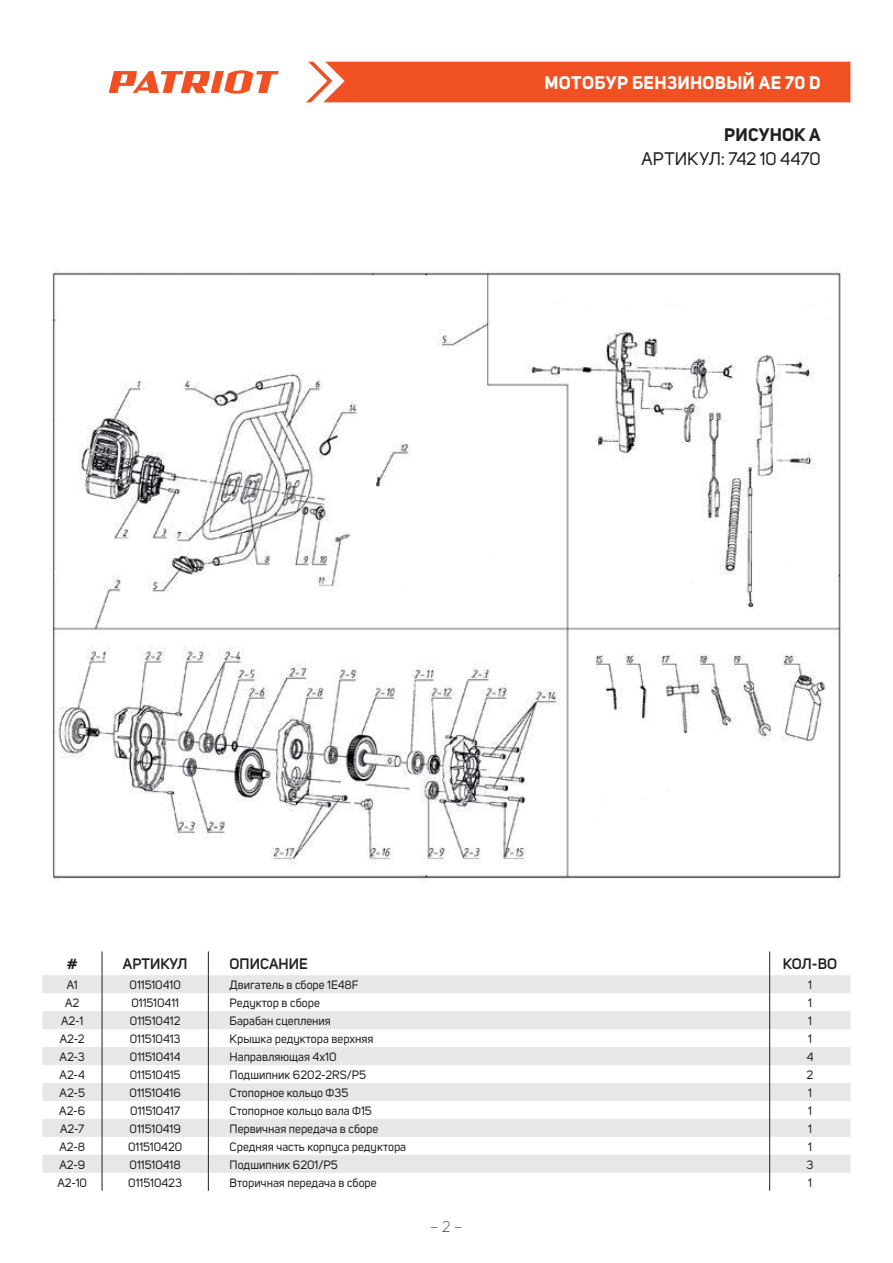
<style>
.page{position:relative;width:893px;height:1263px;background:#fff}
.page>*{position:absolute;margin:0;border:0;box-sizing:border-box;transform-origin:0 0}
.t1{font:700 18px "Uni Sans";letter-spacing:.015em;color:#fff}
.t2{font:18px "Uni Sans";letter-spacing:-.005em;color:#231f20}
.t3{font:700 18px "Uni Sans";letter-spacing:.01em;color:#231f20}
.t4{font:600 15px "Uni Sans";color:#231f20}
.t5{font:300 15px "Uni Sans";color:#231f20}
.t6{font:12px "Uni Sans";color:#231f20}
</style>
<div class="page">
<div style="left:306px;top:62px;width:544px;height:40px;background:#f15122"></div>
<svg style="left:109px;top:70px;width:170px;height:24px"></svg>
<svg style="left:43px;top:975px;width:807px;height:198px;fill:#e6e7e9"></svg>
<svg style="left:102px;top:951px;width:1px;height:240px"></svg>
<svg style="left:208px;top:951px;width:1px;height:240px"></svg>
<svg style="left:769px;top:951px;width:1px;height:240px"></svg>
<img style="left:51px;top:270px;width:791px;height:612px">
<h1 class="t1" style="left:544px;top:72px;width:277px">МОТОБУР БЕНЗИНОВЫЙ AE 70 D</h1>
<h1 class="t3" style="left:724px;top:123px;width:98px">РИСУНОК A</h1>
<h1 class="t2" style="left:641px;top:148px;width:181px">АРТИКУЛ: 742 10 4470</h1>
<p class="t4" style="left:67px;top:955px;width:12px">#</p>
<p class="t4" style="left:123px;top:955px;width:66px">АРТИКУЛ</p>
<p class="t4" style="left:230px;top:955px;width:80px">ОПИСАНИЕ</p>
<p class="t4" style="left:783px;top:955px;width:56px">КОЛ-ВО</p>
<p class="t6" style="left:67px;top:978px;width:12px">A1</p>
<p class="t6" style="left:130px;top:978px;width:53px">011510410</p>
<p class="t6" style="left:230px;top:978px;width:131px">Двигатель в сборе 1E48F</p>
<p class="t6" style="left:808px;top:978px;width:5px">1</p>
<p class="t6" style="left:65px;top:996px;width:16px">A2</p>
<p class="t6" style="left:131px;top:996px;width:49px">011510411</p>
<p class="t6" style="left:230px;top:996px;width:92px">Редуктор в сборе</p>
<p class="t6" style="left:808px;top:996px;width:5px">1</p>
<p class="t6" style="left:61px;top:1014px;width:24px">A2-1</p>
<p class="t6" style="left:130px;top:1014px;width:52px">011510412</p>
<p class="t6" style="left:230px;top:1014px;width:103px">Барабан сцепления</p>
<p class="t6" style="left:808px;top:1014px;width:5px">1</p>
<p class="t6" style="left:60px;top:1032px;width:27px">A2-2</p>
<p class="t6" style="left:130px;top:1032px;width:52px">011510413</p>
<p class="t6" style="left:230px;top:1032px;width:145px">Крышка редуктора верхняя</p>
<p class="t6" style="left:808px;top:1032px;width:5px">1</p>
<p class="t6" style="left:60px;top:1050px;width:27px">A2-3</p>
<p class="t6" style="left:130px;top:1050px;width:52px">011510414</p>
<p class="t6" style="left:230px;top:1050px;width:108px">Направляющая 4х10</p>
<p class="t6" style="left:807px;top:1050px;width:8px">4</p>
<p class="t6" style="left:60px;top:1068px;width:27px">A2-4</p>
<p class="t6" style="left:130px;top:1068px;width:52px">011510415</p>
<p class="t6" style="left:230px;top:1068px;width:138px">Подшипник 6202-2RS/P5</p>
<p class="t6" style="left:807px;top:1068px;width:8px">2</p>
<p class="t6" style="left:60px;top:1085px;width:27px">A2-5</p>
<p class="t6" style="left:130px;top:1085px;width:53px">011510416</p>
<p class="t6" style="left:230px;top:1085px;width:120px">Стопорное кольцо Ф35</p>
<p class="t6" style="left:808px;top:1085px;width:5px">1</p>
<p class="t6" style="left:59px;top:1103px;width:27px">A2-6</p>
<p class="t6" style="left:130px;top:1103px;width:51px">011510417</p>
<p class="t6" style="left:230px;top:1103px;width:144px">Стопорное кольцо вала Ф15</p>
<p class="t6" style="left:808px;top:1103px;width:5px">1</p>
<p class="t6" style="left:60px;top:1121px;width:26px">A2-7</p>
<p class="t6" style="left:130px;top:1121px;width:53px">011510419</p>
<p class="t6" style="left:230px;top:1121px;width:150px">Первичная передача в сборе</p>
<p class="t6" style="left:808px;top:1121px;width:5px">1</p>
<p class="t6" style="left:59px;top:1139px;width:27px">A2-8</p>
<p class="t6" style="left:128px;top:1139px;width:56px">011510420</p>
<p class="t6" style="left:230px;top:1139px;width:178px">Средняя часть корпуса редуктора</p>
<p class="t6" style="left:808px;top:1139px;width:5px">1</p>
<p class="t6" style="left:59px;top:1157px;width:27px">A2-9</p>
<p class="t6" style="left:130px;top:1157px;width:53px">011510418</p>
<p class="t6" style="left:230px;top:1157px;width:110px">Подшипник 6201/Р5</p>
<p class="t6" style="left:807px;top:1157px;width:8px">3</p>
<p class="t6" style="left:57px;top:1175px;width:31px">A2-10</p>
<p class="t6" style="left:128px;top:1175px;width:55px">011510423</p>
<p class="t6" style="left:230px;top:1175px;width:149px">Вторичная передача в сборе</p>
<p class="t6" style="left:808px;top:1175px;width:5px">1</p>
<p class="t5" style="left:430px;top:1218px;width:34px">– 2 –</p>
</div>
